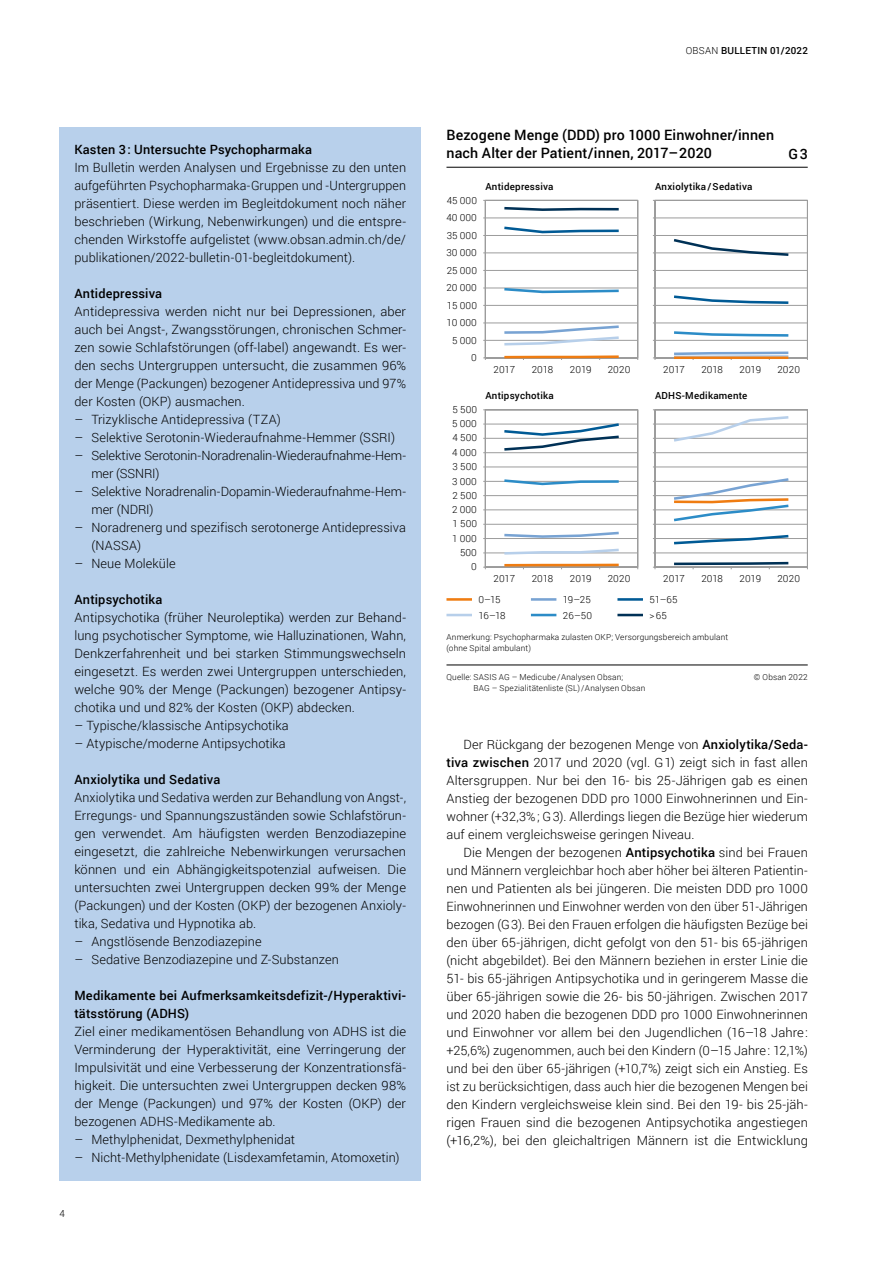
<style>
.page{position:relative;width:893px;height:1263px;background:#fff}
.page>*{position:absolute;margin:0;border:0;box-sizing:border-box;transform-origin:0 0}
.t1{font:500 14.25px/18.6px "Roboto";letter-spacing:.01em;color:#000}
.Kasten_Grundtext{font:300 12.75px/18px "Roboto";letter-spacing:.005em;color:#000;text-align:justify}
.Grundtext_Einzug{font:300 12.75px/18px "Roboto";letter-spacing:.01em;color:#000;text-align:justify}
.Kasten_Grundtext-2{font:500 12.75px/18px "Roboto";letter-spacing:.015em;color:#000}
.t2{font:300 9.75px/15.6px "Roboto";color:#000}
.t3{font:500 9.75px "Roboto";letter-spacing:.025em;color:#000}
.t4{font:300 8.25px/10.8px "Roboto";letter-spacing:.02em;color:#000}
.s1{font-weight:300}
.s2{color:#fff}
.s3{font-weight:500}
</style>
<div class="page">
<hr style="left:446px;top:614px;width:26px;height:2px;background:#b7cfea">
<hr style="left:531px;top:614px;width:25px;height:2px;background:#2c8cc7">
<hr style="left:617px;top:598px;width:26px;height:3px;background:#005a95">
<hr style="left:617px;top:614px;width:26px;height:2px;background:#003156">
<hr style="left:446px;top:167px;width:362px;height:1px;background:#000">
<svg style="left:653px;top:200px;width:155px;height:160px"></svg>
<hr style="left:674px;top:356px;width:114px;height:3px;background:#ef7c11">
<svg style="left:446px;top:200px;width:192px;height:401px"></svg>
<svg style="left:653px;top:409px;width:155px;height:160px"></svg>
<hr style="left:446px;top:665px;width:362px;height:1px;background:#000">
<div style="left:60px;top:128px;width:361px;height:1053px;background:#b8d0eb"></div>
<p class="Kasten_Grundtext-2" style="left:74px;top:140px;width:239px">Kasten 3: Untersuchte Psychopharmaka</p>
<p class="Kasten_Grundtext" style="left:74px;top:158px;width:333px">Im Bulletin werden Analysen und Ergebnisse zu den unten aufgeführten Psychopharmaka-Gruppen und -Untergruppen präsentiert. Diese werden im Begleitdokument noch näher beschrieben (Wirkung, Nebenwirkungen) und die entspre&shy;chenden Wirkstoffe aufgelistet (www.obsan.admin.ch/de/ publikationen/2022-bulletin-01-begleitdokument).</p>
<p class="Kasten_Grundtext-2" style="left:74px;top:284px;width:89px">Antidepressiva</p>
<p class="Kasten_Grundtext" style="left:74px;top:302px;width:333px">Antidepressiva werden nicht nur bei Depressionen, aber auch bei Angst-, Zwangsstörungen, chronischen Schmer&shy;zen sowie Schlafstörungen (off-label) angewandt. Es wer&shy;den sechs Untergruppen untersucht, die zusammen 96% der Menge (Packungen) bezogener Antidepressiva und 97% der Kosten (OKP) ausmachen.</p>
<p class="Kasten_Grundtext" style="left:74px;top:410px;width:208px">– Trizyklische Antidepressiva (TZA)</p>
<p class="Kasten_Grundtext" style="left:74px;top:428px;width:322px">– Selektive Serotonin-Wiederaufnahme-Hemmer (SSRI)</p>
<p class="Kasten_Grundtext" style="left:91px;top:446px;width:316px;text-indent:-17px">– Selektive Serotonin-Noradrenalin-Wiederaufnahme-Hem&shy;mer (SSNRI)</p>
<p class="Kasten_Grundtext" style="left:91px;top:482px;width:316px;text-indent:-17px">– Selektive Noradrenalin-Dopamin-Wiederaufnahme-Hem&shy;mer (NDRI)</p>
<p class="Kasten_Grundtext" style="left:91px;top:518px;width:316px;text-indent:-17px">– Noradrenerg und spezifisch serotonerge Antidepressiva (NASSA)</p>
<p class="Kasten_Grundtext" style="left:74px;top:554px;width:103px">– Neue Moleküle</p>
<p class="Kasten_Grundtext-2" style="left:74px;top:590px;width:89px">Antipsychotika</p>
<p class="Kasten_Grundtext" style="left:74px;top:608px;width:333px">Antipsychotika (früher Neuroleptika) werden zur Behand&shy;lung psychotischer Symptome, wie Halluzinationen, Wahn, Denkzerfahrenheit und bei starken Stimmungswechseln eingesetzt. Es werden zwei Untergruppen unterschieden, welche 90% der Menge (Packungen) bezogener Antipsy&shy;chotika und und 82% der Kosten (OKP) abdecken.</p>
<p class="Kasten_Grundtext" style="left:74px;top:716px;width:216px">– Typische/klassische Antipsychotika</p>
<p class="Kasten_Grundtext" style="left:74px;top:734px;width:213px">– Atypische/moderne Antipsychotika</p>
<p class="Kasten_Grundtext-2" style="left:74px;top:770px;width:147px">Anxiolytika und Sedativa</p>
<p class="Kasten_Grundtext" style="left:74px;top:788px;width:333px">Anxiolytika und Sedativa werden zur Behandlung von Angst-, Erregungs- und Spannungszuständen sowie Schlafstörun&shy;gen verwendet. Am häufigsten werden Benzodiazepine eingesetzt, die zahlreiche Nebenwirkungen verursachen können und ein Abhängigkeitspotenzial aufweisen. Die untersuchten zwei Untergruppen decken 99% der Menge (Packungen) und der Kosten (OKP) der bezogenen Anxioly&shy;tika, Sedativa und Hypnotika ab.</p>
<p class="Kasten_Grundtext" style="left:74px;top:932px;width:189px">– Angstlösende Benzodiazepine</p>
<p class="Kasten_Grundtext" style="left:74px;top:950px;width:266px">– Sedative Benzodiazepine und Z-Substanzen</p>
<p class="Kasten_Grundtext-2" style="left:74px;top:986px;width:333px">Medikamente bei Aufmerksamkeitsdefizit-/Hyperaktivi&shy;tätsstörung (ADHS)</p>
<p class="Kasten_Grundtext" style="left:74px;top:1022px;width:333px">Ziel einer medikamentösen Behandlung von ADHS ist die Verminderung der Hyperaktivität, eine Verringerung der Impulsivität und eine Verbesserung der Konzentrationsfä&shy;higkeit. Die untersuchten zwei Untergruppen decken 98% der Menge (Packungen) und 97% der Kosten (OKP) der bezogenen ADHS-Medikamente ab.</p>
<p class="Kasten_Grundtext" style="left:74px;top:1130px;width:222px">– Methylphenidat, Dexmethylphenidat</p>
<p class="Kasten_Grundtext" style="left:74px;top:1148px;width:327px">– Nicht-Methylphenidate (Lisdexamfetamin, Atomoxetin)</p>
<p class="t2" style="left:60px;top:1206px;width:7px">4</p>
<p class="t3" style="left:686px;top:43px;width:124px"><span class="s1">OBSAN</span> BULLETIN 01/2022</p>
<p class="t1" style="left:446px;top:125px;width:329px">Bezogene Menge (DDD) pro 1000 Einwohner/innen nach Alter der Patient/innen, 2017–2020</p>
<p class="t3" style="left:485px;top:179px;width:70px">Antidepressiva</p>
<p class="t3" style="left:655px;top:179px;width:99px">Anxiolytika/Sedativa</p>
<p class="t2" style="left:447px;top:192px;width:32px">45 000</p>
<p class="t2" style="left:446px;top:209px;width:32px">40 000</p>
<p class="t2" style="left:447px;top:227px;width:32px">35 000</p>
<p class="t2" style="left:446px;top:244px;width:32px">30 000</p>
<p class="t2" style="left:447px;top:262px;width:32px">25 000</p>
<p class="t2" style="left:446px;top:280px;width:32px">20 000</p>
<p class="t2" style="left:447px;top:297px;width:32px">15 000</p>
<p class="t2" style="left:446px;top:314px;width:32px">10 000</p>
<p class="t2" style="left:452px;top:332px;width:26px">5 000</p>
<p class="t2" style="left:471px;top:349px;width:7px">0</p>
<p class="t1" style="left:788px;top:144px;width:21px">G3</p>
<p class="t2" style="left:452px;top:401px;width:26px">5 500</p>
<p class="t2" style="left:452px;top:416px;width:26px">5 000</p>
<p class="t2" style="left:452px;top:430px;width:26px">4 500</p>
<p class="t2" style="left:452px;top:444px;width:26px">4 000</p>
<p class="t2" style="left:452px;top:458px;width:26px">3 500</p>
<p class="t2" style="left:452px;top:473px;width:26px">3 000</p>
<p class="t2" style="left:452px;top:487px;width:26px">2 500</p>
<p class="t2" style="left:452px;top:502px;width:26px">2 000</p>
<p class="t2" style="left:452px;top:516px;width:26px">1 500</p>
<p class="t2" style="left:452px;top:530px;width:26px">1 000</p>
<p class="t2" style="left:460px;top:544px;width:18px">500</p>
<p class="t2" style="left:471px;top:559px;width:7px">0</p>
<p class="t2" style="left:493px;top:361px;width:23px">2017</p>
<p class="t2" style="left:532px;top:361px;width:23px">2018</p>
<p class="t2" style="left:570px;top:361px;width:23px">2019</p>
<p class="t2" style="left:608px;top:361px;width:24px">2020</p>
<p class="t3" style="left:485px;top:388px;width:70px">Antipsychotika</p>
<p class="t2" style="left:493px;top:570px;width:23px">2017</p>
<p class="t2" style="left:532px;top:570px;width:23px">2018</p>
<p class="t2" style="left:570px;top:570px;width:23px">2019</p>
<p class="t2" style="left:608px;top:570px;width:24px">2020</p>
<p class="t2" style="left:663px;top:361px;width:23px">2017</p>
<p class="t2" style="left:701px;top:361px;width:23px">2018</p>
<p class="t2" style="left:739px;top:361px;width:23px">2019</p>
<p class="t2" style="left:777px;top:361px;width:24px">2020</p>
<p class="t3" style="left:655px;top:388px;width:94px">ADHS-Medikamente</p>
<p class="t2" style="left:663px;top:570px;width:23px">2017</p>
<p class="t2" style="left:701px;top:570px;width:23px">2018</p>
<p class="t2" style="left:739px;top:570px;width:23px">2019</p>
<p class="t2" style="left:777px;top:570px;width:24px">2020</p>
<p class="t2" style="left:478px;top:592px;width:29px">0–15<br>16–18</p>
<p class="t2" style="left:563px;top:592px;width:31px">19–25<br>26–50</p>
<p class="t2" style="left:649px;top:592px;width:30px">51–65 &gt;65</p>
<p class="t4" style="left:446px;top:631px;width:283px">Anmerkung: Psychopharmaka zulasten OKP; Versorgungsbereich ambulant (ohne Spital ambulant)</p>
<p class="t4" style="left:446px;top:671px;width:178px">Quelle: SASIS AG – Medicube/Analysen Obsan;</p>
<p class="t4" style="left:754px;top:671px;width:55px">© Obsan 2022</p>
<p class="t4" style="left:446px;top:682px;width:200px"><span class="s2">Quelle:</span> BAG – Spezialitätenliste (SL)/Analysen Obsan</p>
<p class="Grundtext_Einzug" style="left:446px;top:735px;width:363px;text-indent:17px">Der Rückgang der bezogenen Menge von <span class="s3">Anxiolytika/Seda&shy;tiva zwischen</span> 2017 und 2020 (vgl. G1) zeigt sich in fast allen Altersgruppen. Nur bei den 16- bis 25-Jährigen gab es einen Anstieg der bezogenen DDD pro 1000 Einwohnerinnen und Ein&shy;wohner (+32,3%; G3). Allerdings liegen die Bezüge hier wiederum auf einem vergleichsweise geringen Niveau.</p>
<p class="Grundtext_Einzug" style="left:446px;top:843px;width:363px;text-indent:17px">Die Mengen der bezogenen <span class="s3">Antipsychotika</span> sind bei Frauen und Männern vergleichbar hoch aber höher bei älteren Patientin&shy;nen und Patienten als bei jüngeren. Die meisten DDD pro 1000<br>Einwohnerinnen und Einwohner werden von den über 51-Jährigen bezogen (G3). Bei den Frauen erfolgen die häufigsten Bezüge bei den über 65-jährigen, dicht gefolgt von den 51- bis 65-jährigen (nicht abgebildet). Bei den Männern beziehen in erster Linie die 51- bis 65-jährigen Antipsychotika und in geringerem Masse die über 65-jährigen sowie die 26- bis 50-jährigen. Zwischen 2017 und 2020 haben die bezogenen DDD pro 1000 Einwohnerinnen und Einwohner vor allem bei den Jugendlichen (16–18 Jahre: +25,6%) zugenommen, auch bei den Kindern (0–15 Jahre: 12,1%) und bei den über 65-jährigen (+10,7%) zeigt sich ein Anstieg. Es ist zu berücksichtigen, dass auch hier die bezogenen Mengen bei den Kindern vergleichsweise klein sind. Bei den 19- bis 25-jäh&shy;rigen Frauen sind die bezogenen Antipsychotika angestiegen (+16,2%), bei den gleichaltrigen Männern ist die Entwicklung</p>
</div>
